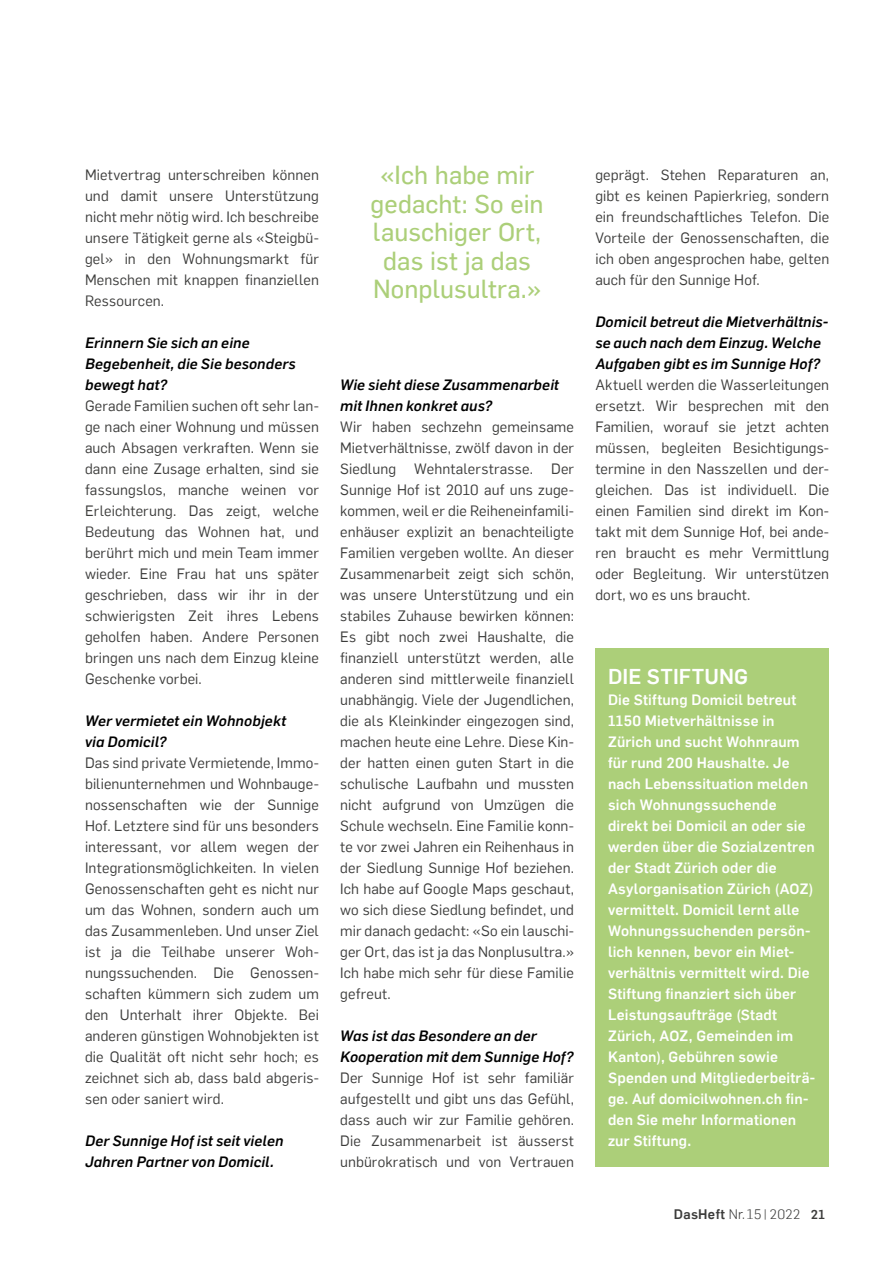
<style>
.page{position:relative;width:893px;height:1263px;background:#fff}
.page>*{position:absolute;margin:0;border:0;box-sizing:border-box;transform-origin:0 0}
.t1{font:25.5px/28.5px "Flama Basic";letter-spacing:.005em;color:#accf79;text-align:center}
.t2{font:500 21px "Flama";letter-spacing:.005em;color:#fff}
.t3{font:14.7px/21px "Flama";letter-spacing:.01em;color:#3c3c3b;text-align:justify}
.t4{font:500 14.7px/21px "Flama";letter-spacing:.01em;color:#fff}
.t5{font:italic 500 14.7px/21px "Flama";letter-spacing:.01em;color:#000}
.t6{font:300 13.5px "Flama";letter-spacing:.03em;color:#3c3c3b}
.s1{font-weight:500}
.s2{font-weight:500;font-size:12.75px}
</style>
<div class="page">
<div style="left:595px;top:648px;width:234px;height:519px;background:#accf79"></div>
<p class="t3" style="left:85px;top:163px;width:235px">Mietvertrag unterschreiben können und damit unsere Unterstützung nicht mehr nötig wird. Ich beschreibe unsere Tätigkeit gerne als «Steigbü&shy;gel» in den Wohnungsmarkt für Menschen mit knappen finanziellen Ressourcen.</p>
<p class="t5" style="left:85px;top:331px;width:212px">Erinnern Sie sich an eine<br>Begebenheit, die Sie besonders bewegt hat?</p>
<p class="t3" style="left:85px;top:394px;width:235px">Gerade Familien suchen oft sehr lan&shy;ge nach einer Wohnung und müssen auch Absagen verkraften. Wenn sie dann eine Zusage erhalten, sind sie fassungslos, manche weinen vor Erleichterung. Das zeigt, welche Bedeutung das Wohnen hat, und berührt mich und mein Team immer wieder. Eine Frau hat uns später geschrieben, dass wir ihr in der schwierigsten Zeit ihres Lebens geholfen haben. Andere Personen bringen uns nach dem Einzug kleine Geschenke vorbei.</p>
<p class="t5" style="left:85px;top:709px;width:203px">Wer vermietet ein Wohnobjekt via Domicil?</p>
<p class="t3" style="left:85px;top:751px;width:235px">Das sind private Vermietende, Immo&shy;bilienunternehmen und Wohnbauge&shy;nossenschaften wie der Sunnige Hof. Letztere sind für uns besonders interessant, vor allem wegen der Integrationsmöglichkeiten. In vielen Genossenschaften geht es nicht nur um das Wohnen, sondern auch um das Zusammenleben. Und unser Ziel ist ja die Teilhabe unserer Woh&shy;nungssuchenden. Die Genossen&shy;schaften kümmern sich zudem um den Unterhalt ihrer Objekte. Bei anderen günstigen Wohnobjekten ist die Qualität oft nicht sehr hoch; es zeichnet sich ab, dass bald abgeris&shy;sen oder saniert wird.</p>
<p class="t5" style="left:85px;top:1129px;width:200px">Der Sunnige Hof ist seit vielen<br>Jahren Partner von Domicil.</p>
<h1 class="t1" style="left:371px;top:159px;width:174px">«Ich habe mir gedacht: So ein lauschiger Ort, das ist ja das<br>Nonplusultra.»</h1>
<p class="t5" style="left:340px;top:373px;width:220px">Wie sieht diese Zusammenarbeit mit Ihnen konkret aus?</p>
<p class="t3" style="left:340px;top:415px;width:235px">Wir haben sechzehn gemeinsame Mietverhältnisse, zwölf davon in der Siedlung Wehntalerstrasse. Der Sunnige Hof ist 2010 auf uns zuge&shy;kommen, weil er die Reiheneinfamili&shy;enhäuser explizit an benachteiligte Familien vergeben wollte. An dieser Zusammenarbeit zeigt sich schön, was unsere Unterstützung und ein stabiles Zuhause bewirken können:<br>Es gibt noch zwei Haushalte, die finanziell unterstützt werden, alle anderen sind mittlerweile finanziell unabhängig. Viele der Jugendlichen, die als Kleinkinder eingezogen sind, machen heute eine Lehre. Diese Kin&shy;der hatten einen guten Start in die schulische Laufbahn und mussten nicht aufgrund von Umzügen die Schule wechseln. Eine Familie konn&shy;te vor zwei Jahren ein Reihenhaus in der Siedlung Sunnige Hof beziehen.<br>Ich habe auf Google Maps geschaut, wo sich diese Siedlung befindet, und mir danach gedacht: «So ein lauschi&shy;ger Ort, das ist ja das Nonplusultra.» Ich habe mich sehr für diese Familie gefreut.</p>
<p class="t5" style="left:340px;top:1024px;width:235px">Was ist das Besondere an der<br>Kooperation mit dem Sunnige Hof?</p>
<p class="t3" style="left:340px;top:1066px;width:235px">Der Sunnige Hof ist sehr familiär aufgestellt und gibt uns das Gefühl, dass auch wir zur Familie gehören.<br>Die Zusammenarbeit ist äusserst unbürokratisch und von Vertrauen</p>
<p class="t3" style="left:595px;top:164px;width:235px">geprägt. Stehen Reparaturen an, gibt es keinen Papierkrieg, sondern ein freundschaftliches Telefon. Die Vorteile der Genossenschaften, die ich oben angesprochen habe, gelten auch für den Sunnige Hof.</p>
<p class="t5" style="left:595px;top:310px;width:234px">Domicil betreut die Mietverhältnis&shy;se auch nach dem Einzug. Welche<br>Aufgaben gibt es im Sunnige Hof?</p>
<p class="t3" style="left:595px;top:374px;width:235px">Aktuell werden die Wasserleitungen ersetzt. Wir besprechen mit den Familien, worauf sie jetzt achten müssen, begleiten Besichtigungs&shy;termine in den Nasszellen und der&shy;gleichen. Das ist individuell. Die einen Familien sind direkt im Kon&shy;takt mit dem Sunnige Hof, bei ande&shy;ren braucht es mehr Vermittlung oder Begleitung. Wir unterstützen dort, wo es uns braucht.</p>
<h2 class="t2" style="left:608px;top:661px;width:142px">DIE STIFTUNG</h2>
<p class="t4" style="left:608px;top:688px;width:209px">Die Stiftung Domicil betreut<br>1150 Mietverhältnisse in<br>Zürich und sucht Wohnraum für rund 200 Haushalte. Je nach Lebenssituation melden sich Wohnungssuchende direkt bei Domicil an oder sie werden über die Sozialzentren der Stadt Zürich oder die<br>Asylorganisation Zürich (AOZ) vermittelt. Domicil lernt alle<br>Wohnungssuchenden persön&shy;lich kennen, bevor ein Miet&shy;verhältnis vermittelt wird. Die<br>Stiftung finanziert sich über<br>Leistungsaufträge (Stadt<br>Zürich, AOZ, Gemeinden im<br>Kanton), Gebühren sowie<br>Spenden und Mitgliederbeiträ&shy;ge. Auf domicilwohnen.ch fin&shy;den Sie mehr Informationen zur Stiftung.</p>
<p class="t6" style="left:674px;top:1205px;width:153px"><span class="s1">DasHeft</span> Nr. 15 | 2022 <span class="s2">21</span></p>
</div>
